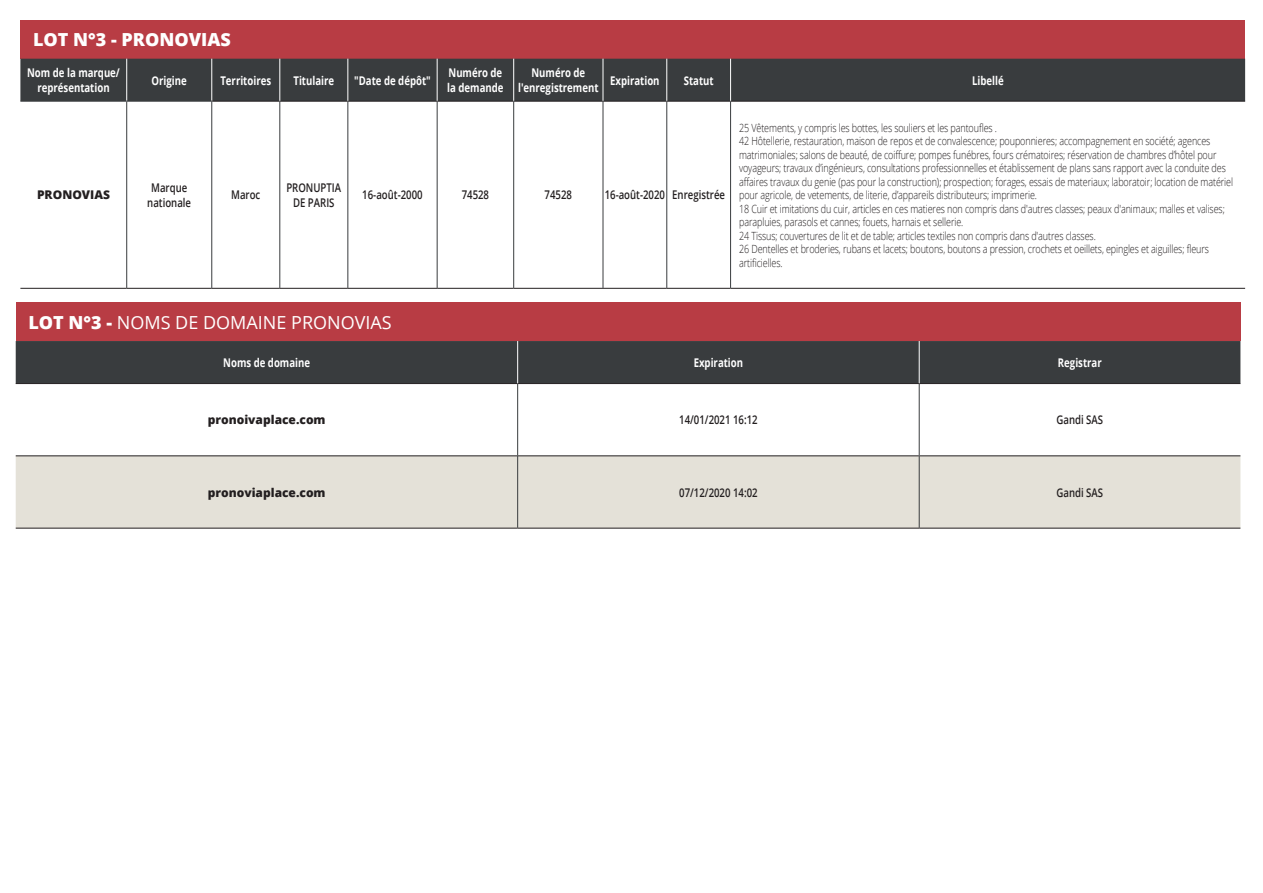
<style>
.page{position:relative;width:1263px;height:893px;background:#fff}
.page>*{position:absolute;margin:0;border:0;box-sizing:border-box;transform-origin:0 0}
.t1{font:18px "Open Sans";color:#fff}
.t2{font:800 18px "Open Sans";color:#fff}
.t3{font:700 12px/14.4px "Open Sans";color:#fff;text-align:center;scale:.8 1}
.t4{font:600 12px/14.4px "Open Sans";color:#231f20;text-align:center;scale:.8 1}
.t5{font:800 12px "Open Sans";color:#231f20}
.t6{font:300 11.25px/13.5px "Open Sans";letter-spacing:-.01em;color:#231f20;scale:.8 1}
.s1{font-weight:800}
</style>
<div class="page">
<div style="left:20px;top:20px;width:1225px;height:39px;background:#b83c44"></div>
<div style="left:20px;top:59px;width:1225px;height:42px;background:#393c3e"></div>
<svg style="left:20px;top:102px;width:1225px;height:186px"></svg>
<hr style="left:212px;top:101px;width:68px;height:1px;background:#231f20">
<hr style="left:280px;top:101px;width:68px;height:1px;background:#231f20">
<hr style="left:348px;top:101px;width:89px;height:1px;background:#231f20">
<hr style="left:437px;top:101px;width:77px;height:1px;background:#231f20">
<hr style="left:514px;top:101px;width:89px;height:1px;background:#231f20">
<hr style="left:603px;top:101px;width:64px;height:1px;background:#231f20">
<hr style="left:667px;top:101px;width:63px;height:1px;background:#231f20">
<hr style="left:730px;top:101px;width:515px;height:1px;background:#231f20">
<hr style="left:20px;top:288px;width:107px;height:1px;background:#231f20">
<hr style="left:127px;top:288px;width:85px;height:1px;background:#231f20">
<hr style="left:212px;top:288px;width:68px;height:1px;background:#231f20">
<hr style="left:280px;top:288px;width:68px;height:1px;background:#231f20">
<hr style="left:348px;top:288px;width:89px;height:1px;background:#231f20">
<hr style="left:437px;top:288px;width:77px;height:1px;background:#231f20">
<hr style="left:514px;top:288px;width:89px;height:1px;background:#231f20">
<hr style="left:603px;top:288px;width:64px;height:1px;background:#231f20">
<hr style="left:667px;top:288px;width:63px;height:1px;background:#231f20">
<hr style="left:730px;top:288px;width:515px;height:1px;background:#231f20">
<hr style="left:126px;top:102px;width:1px;height:186px;background:#393c3e">
<hr style="left:211px;top:102px;width:1px;height:186px;background:#393c3e">
<hr style="left:279px;top:102px;width:1px;height:186px;background:#393c3e">
<hr style="left:347px;top:102px;width:1px;height:186px;background:#393c3e">
<hr style="left:437px;top:102px;width:1px;height:186px;background:#393c3e">
<hr style="left:513px;top:102px;width:1px;height:186px;background:#393c3e">
<hr style="left:603px;top:102px;width:1px;height:186px;background:#393c3e">
<hr style="left:666px;top:102px;width:1px;height:186px;background:#393c3e">
<hr style="left:730px;top:102px;width:1px;height:186px;background:#393c3e">
<hr style="left:126px;top:59px;width:1px;height:42px;background:#fff">
<hr style="left:211px;top:59px;width:1px;height:42px;background:#fff">
<hr style="left:279px;top:59px;width:1px;height:42px;background:#fff">
<hr style="left:347px;top:59px;width:1px;height:42px;background:#fff">
<hr style="left:437px;top:59px;width:1px;height:42px;background:#fff">
<hr style="left:513px;top:59px;width:1px;height:42px;background:#fff">
<hr style="left:603px;top:59px;width:1px;height:42px;background:#fff">
<hr style="left:666px;top:59px;width:1px;height:42px;background:#fff">
<hr style="left:730px;top:59px;width:1px;height:42px;background:#fff">
<hr style="left:127px;top:101px;width:85px;height:1px;background:#393c3e">
<hr style="left:20px;top:101px;width:107px;height:1px;background:#393c3e">
<div style="left:16px;top:303px;width:1224px;height:38px;background:#b83c44"></div>
<div style="left:16px;top:341px;width:1224px;height:42px;background:#393c3e"></div>
<svg style="left:16px;top:384px;width:1224px;height:71px"></svg>
<div style="left:16px;top:456px;width:1224px;height:72px;background:#e4e1d8"></div>
<hr style="left:16px;top:383px;width:502px;height:1px;background:#231f20">
<hr style="left:518px;top:383px;width:401px;height:1px;background:#231f20">
<hr style="left:919px;top:383px;width:321px;height:1px;background:#231f20">
<hr style="left:16px;top:455px;width:501px;height:1px;background:#231f20">
<hr style="left:518px;top:455px;width:401px;height:1px;background:#231f20">
<hr style="left:919px;top:455px;width:321px;height:1px;background:#231f20">
<hr style="left:16px;top:528px;width:502px;height:1px;background:#231f20">
<hr style="left:518px;top:528px;width:401px;height:1px;background:#231f20">
<hr style="left:919px;top:528px;width:321px;height:1px;background:#231f20">
<hr style="left:517px;top:384px;width:1px;height:72px;background:#393c3e">
<hr style="left:919px;top:384px;width:1px;height:72px;background:#393c3e">
<hr style="left:517px;top:456px;width:1px;height:72px;background:#393c3e">
<hr style="left:919px;top:456px;width:1px;height:72px;background:#393c3e">
<hr style="left:517px;top:341px;width:1px;height:42px;background:#fff">
<hr style="left:919px;top:341px;width:1px;height:42px;background:#fff">
<h1 class="t2" style="left:33px;top:26px;width:199px">LOT N°3 - PRONOVIAS</h1>
<p class="t3" style="left:27px;top:65px;width:117px">Nom de la marque/ représentation</p>
<p class="t3" style="left:152px;top:73px;width:46px">Origine</p>
<p class="t3" style="left:220px;top:73px;width:65px">Territoires</p>
<p class="t3" style="left:293px;top:73px;width:52px">Titulaire</p>
<p class="t3" style="left:354px;top:73px;width:97px">"Date de dépôt"</p>
<p class="t3" style="left:447px;top:65px;width:72px;text-align:left">Numéro de la demande</p>
<p class="t3" style="left:518px;top:65px;width:102px">Numéro de l'enregistrement</p>
<p class="t3" style="left:610px;top:73px;width:63px">Expiration</p>
<p class="t3" style="left:684px;top:73px;width:39px">Statut</p>
<p class="t3" style="left:972px;top:73px;width:41px">Libellé</p>
<p class="t5" style="left:37px;top:186px;width:74px">PRONOVIAS</p>
<p class="t4" style="left:147px;top:180px;width:56px">Marque nationale</p>
<p class="t4" style="left:231px;top:188px;width:38px">Maroc</p>
<p class="t4" style="left:286px;top:180px;width:70px">PRONUPTIA<br>DE PARIS</p>
<p class="t4" style="left:362px;top:188px;width:77px">16-août-2000</p>
<p class="t4" style="left:462px;top:188px;width:36px">74528</p>
<p class="t4" style="left:545px;top:188px;width:36px">74528</p>
<p class="t4" style="left:605px;top:188px;width:152px">16-août-2020 Enregistrée</p>
<p class="t6" style="left:739px;top:120px;width:619px">25 Vêtements, y compris les bottes, les souliers et les pantoufles .<br>42 Hôtellerie, restauration, maison de repos et de convalescence; pouponnieres; accompagnement en société; agences matrimoniales; salons de beauté, de coiffure; pompes funébres, fours crématoires; réservation de chambres d’hôtel pour voyageurs; travaux d’ingénieurs, consultations professionnelles et établissement de plans sans rapport avec la conduite des affaires travaux du genie (pas pour la construction); prospection; forages, essais de materiaux; laboratoir; location de matériel pour agricole, de vetements, de literie, d’appareils distributeurs; imprimerie.<br>18 Cuir et imitations du cuir, articles en ces matieres non compris dans d'autres classes; peaux d'animaux; malles et valises; parapluies, parasols et cannes; fouets, harnais et sellerie.<br>24 Tissus; couvertures de lit et de table; articles textiles non compris dans d'autres classes.<br>26 Dentelles et broderies, rubans et lacets; boutons, boutons a pression, crochets et oeillets, epingles et aiguilles; fleurs artificielles.</p>
<h1 class="t1" style="left:28px;top:310px;width:365px"><span class="s1">LOT N°3 -</span> NOMS DE DOMAINE PRONOVIAS</h1>
<p class="t3" style="left:223px;top:355px;width:110px">Noms de domaine</p>
<p class="t3" style="left:694px;top:355px;width:63px">Expiration</p>
<p class="t3" style="left:1058px;top:355px;width:56px">Registrar</p>
<p class="t5" style="left:208px;top:411px;width:119px">pronoivaplace.com</p>
<p class="t4" style="left:679px;top:412px;width:100px">14/01/2021 16:12</p>
<p class="t4" style="left:1056px;top:412px;width:60px">Gandi SAS</p>
<p class="t5" style="left:208px;top:483px;width:119px">pronoviaplace.com</p>
<p class="t4" style="left:679px;top:485px;width:100px">07/12/2020 14:02</p>
<p class="t4" style="left:1056px;top:485px;width:60px">Gandi SAS</p>
</div>
